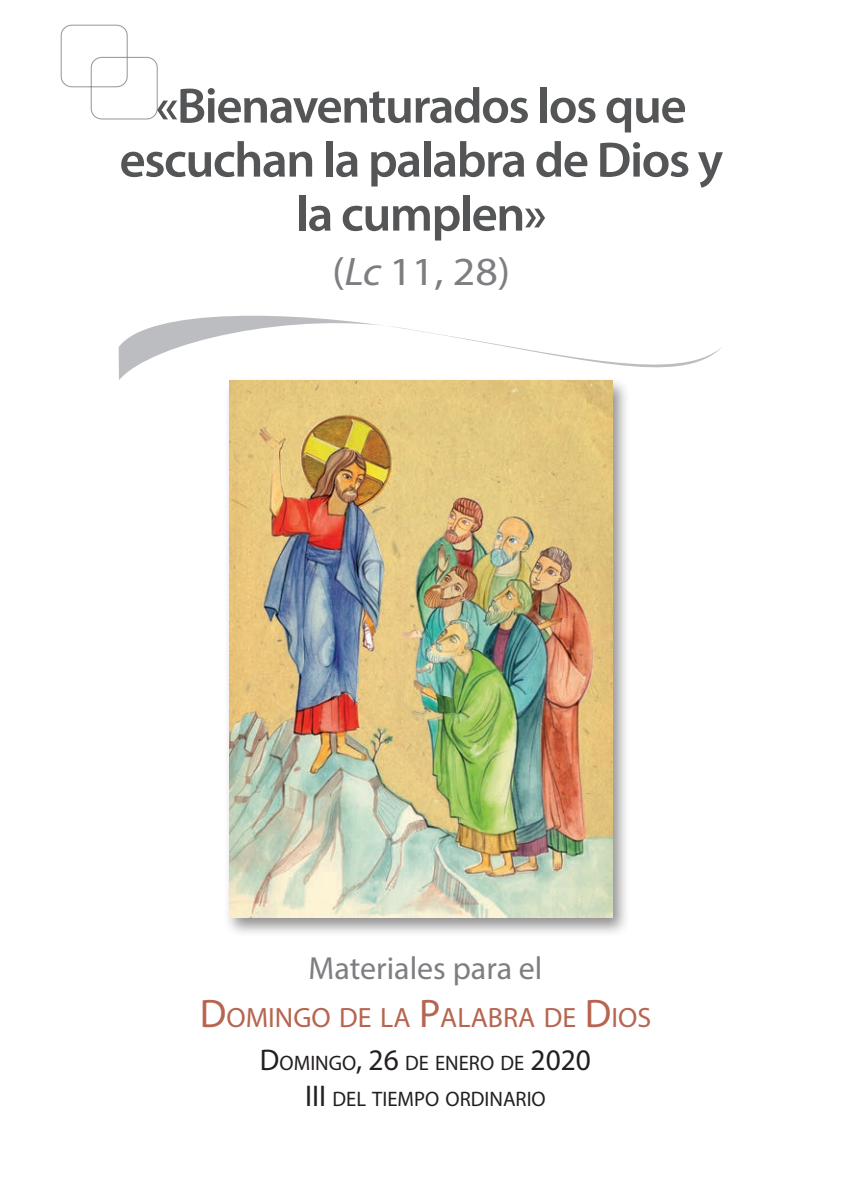
<style>
.page{position:relative;width:851px;height:1191px;background:#fff}
.page>*{position:absolute;margin:0;border:0;box-sizing:border-box;transform-origin:0 0}
.t1{font:600 50px/54px "Myriad Pro";letter-spacing:-.03em;color:#545557;text-align:center}
.t2{font:40px "Myriad Pro";color:#7c7e81;scale:1.1 1}
.t3{font:32px "Myriad Pro";color:#7c7e81}
.t4{font:28px "Myriad Pro";color:#b76550}
.t5{font:21px/36px "Myriad Pro";color:#231f20;text-align:center}
.s1{font-style:italic}
.s2{font-size:40px}
.s3{font-size:30px}
</style>
<div class="page">
<div style="left:223px;top:375px;width:407px;height:562px;background:#231f20;opacity:.5"></div>
<img style="left:230px;top:389px;width:382px;height:528px">
<svg style="left:61px;top:25px;width:97px;height:94px"></svg>
<svg style="left:119px;top:315px;width:603px;height:74px"></svg>
<p class="t1" style="left:119px;top:77px;width:605px">«Bienaventurados los que escuchan la palabra de Dios y la cumplen»</p>
<p class="t2" style="left:332px;top:247px;width:163px">(<span class="s1">Lc</span> 11, 28)</p>
<p class="t3" style="left:308px;top:948px;width:235px">Materiales para el</p>
<p class="t4" style="left:200px;top:999px;width:453px"><span class="s2">D</span>OMINGO DE LA <span class="s2">P</span>ALABRA DE <span class="s2">D</span>IOS</p>
<p class="t5" style="left:260px;top:1044px;width:332px"><span class="s3">D</span>OMINGO<span class="s3">, 26</span> DE ENERO DE <span class="s3">2020<br>III</span> DEL TIEMPO ORDINARIO</p>
</div>
